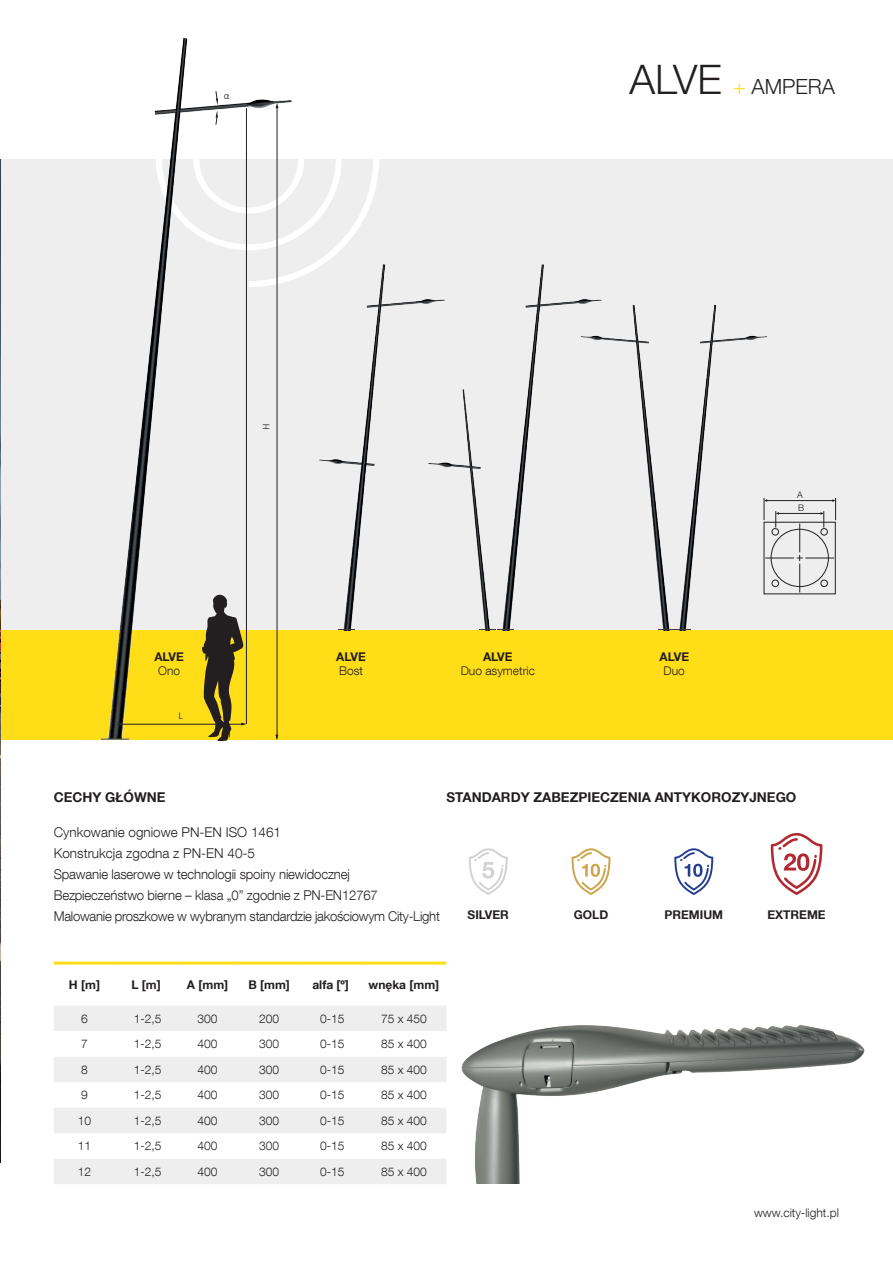
<style>
.page{position:relative;width:893px;height:1263px;background:#fff}
.page>*{position:absolute;margin:0;border:0;box-sizing:border-box;transform-origin:0 0}
.t1{font:300 21px "Helvetica Neue LT Std";color:#231f20}
.t2{font:300 13.5px "Helvetica Neue LT Com";letter-spacing:-.01em;color:#231f20}
.t3{font:700 13.5px "Helvetica Neue LT Com";color:#231f20}
.t4{font:300 12px "Helvetica Neue LT Com";color:#231f20}
.t5{font:700 12px "Helvetica Neue LT Com";color:#231f20}
.t6{font:300 10.5px "Calibri";color:#231f20}
.t7{font:300 9px "Helvetica Neue LT Com";color:#231f20}
.s1{font-size:40.8px}
.s2{color:#ffdd17}
</style>
<div class="page">
<div style="left:0;top:159px;width:893px;height:581px;background:#eeeeef"></div>
<div style="left:0;top:630px;width:893px;height:110px;background:#ffdd17"></div>
<svg style="left:54px;top:1006px;width:392px;height:178px;fill:#eeeeef"></svg>
<svg style="left:54px;top:1031px;width:392px;height:26px"></svg>
<hr style="left:54px;top:961px;width:61px;height:3px;background:#ffdd17">
<hr style="left:115px;top:961px;width:62px;height:3px;background:#ffdd17">
<hr style="left:177px;top:961px;width:61px;height:3px;background:#ffdd17">
<hr style="left:238px;top:961px;width:62px;height:3px;background:#ffdd17">
<hr style="left:300px;top:961px;width:61px;height:3px;background:#ffdd17">
<hr style="left:361px;top:961px;width:85px;height:3px;background:#ffdd17">
<img style="left:324px;top:163px;width:47px;height:467px">
<img style="left:371px;top:163px;width:203px;height:467px">
<img style="left:574px;top:299px;width:201px;height:331px">
<svg style="left:764px;top:498px;width:72px;height:94px"></svg>
<img style="left:461px;top:1025px;width:404px;height:158px">
<img style="left:100px;top:38px;width:224px;height:702px">
<hr style="left:277px;top:108px;width:1px;height:631px;background:#231f20">
<hr style="left:246px;top:108px;width:1px;height:616px;background:#231f20">
<hr style="left:118px;top:724px;width:125px;height:1px;background:#231f20">
<svg style="left:276px;top:103px;width:3px;height:5px"></svg>
<svg style="left:275px;top:735px;width:3px;height:5px"></svg>
<svg style="left:202px;top:594px;width:45px;height:147px"></svg>
<img style="left:0;top:159px;width:1px;height:1003px">
<svg style="left:215px;top:91px;width:3px;height:14px"></svg>
<svg style="left:215px;top:111px;width:3px;height:14px"></svg>
<svg style="left:469px;top:848px;width:39px;height:47px"></svg>
<svg style="left:572px;top:848px;width:38px;height:47px"></svg>
<svg style="left:674px;top:848px;width:39px;height:47px"></svg>
<svg style="left:771px;top:833px;width:51px;height:62px"></svg>
<svg style="left:484px;top:630px;width:26px;height:1px"></svg>
<svg style="left:662px;top:630px;width:25px;height:1px"></svg>
<p class="t6" style="left:224px;top:89px;width:7px">α</p>
<p class="t1" style="left:629px;top:74px;width:207px"><span class="s1">ALVE</span> <span class="s2">+</span> AMPERA</p>
<p class="t6" style="left:259px;top:430px;width:8px;rotate:-90deg">H</p>
<p class="t5" style="left:154px;top:649px;width:31px">ALVE</p>
<p class="t4" style="left:158px;top:663px;width:24px">Ono</p>
<p class="t6" style="left:179px;top:709px;width:6px">L</p>
<p class="t5" style="left:336px;top:649px;width:31px">ALVE</p>
<p class="t4" style="left:339px;top:663px;width:25px">Bost</p>
<p class="t5" style="left:483px;top:649px;width:31px">ALVE</p>
<p class="t4" style="left:461px;top:663px;width:76px">Duo asymetric</p>
<p class="t5" style="left:659px;top:649px;width:31px">ALVE</p>
<p class="t4" style="left:664px;top:663px;width:23px">Duo</p>
<p class="t7" style="left:797px;top:490px;width:7px">A</p>
<p class="t7" style="left:798px;top:502px;width:8px">B</p>
<p class="t3" style="left:54px;top:789px;width:113px">CECHY GŁÓWNE</p>
<p class="t2" style="left:54px;top:823px;width:229px">Cynkowanie ogniowe PN-EN ISO 1461</p>
<p class="t2" style="left:54px;top:844px;width:203px">Konstrukcja zgodna z PN-EN 40-5</p>
<p class="t2" style="left:54px;top:865px;width:298px">Spawanie laserowe w technologii spoiny niewidocznej</p>
<p class="t2" style="left:54px;top:886px;width:326px">Bezpieczeństwo bierne – klasa „0” zgodnie z PN-EN12767</p>
<p class="t2" style="left:54px;top:907px;width:388px">Malowanie proszkowe w wybranym standardzie jakościowym City-Light</p>
<p class="t3" style="left:446px;top:789px;width:352px">STANDARDY ZABEZPIECZENIA ANTYKOROZYJNEGO</p>
<p class="t5" style="left:468px;top:907px;width:43px">SILVER</p>
<p class="t5" style="left:574px;top:907px;width:36px">GOLD</p>
<p class="t5" style="left:664px;top:907px;width:60px">PREMIUM</p>
<p class="t5" style="left:767px;top:907px;width:60px">EXTREME</p>
<p class="t5" style="left:69px;top:977px;width:33px">H [m]</p>
<p class="t5" style="left:131px;top:977px;width:31px">L [m]</p>
<p class="t5" style="left:187px;top:977px;width:43px">A [mm]</p>
<p class="t5" style="left:248px;top:977px;width:43px">B [mm]</p>
<p class="t5" style="left:312px;top:977px;width:38px">alfa [º]</p>
<p class="t5" style="left:369px;top:977px;width:72px">wnęka [mm]</p>
<p class="t4" style="left:81px;top:1011px;width:8px">6</p>
<p class="t4" style="left:134px;top:1011px;width:29px">1-2,5</p>
<p class="t4" style="left:198px;top:1011px;width:22px">300</p>
<p class="t4" style="left:259px;top:1011px;width:22px">200</p>
<p class="t4" style="left:320px;top:1011px;width:26px">0-15</p>
<p class="t4" style="left:381px;top:1011px;width:47px">75 x 450</p>
<p class="t4" style="left:81px;top:1036px;width:8px">7</p>
<p class="t4" style="left:134px;top:1036px;width:29px">1-2,5</p>
<p class="t4" style="left:198px;top:1036px;width:22px">400</p>
<p class="t4" style="left:259px;top:1036px;width:22px">300</p>
<p class="t4" style="left:320px;top:1036px;width:26px">0-15</p>
<p class="t4" style="left:381px;top:1036px;width:47px">85 x 400</p>
<p class="t4" style="left:81px;top:1062px;width:8px">8</p>
<p class="t4" style="left:134px;top:1062px;width:29px">1-2,5</p>
<p class="t4" style="left:198px;top:1062px;width:22px">400</p>
<p class="t4" style="left:259px;top:1062px;width:22px">300</p>
<p class="t4" style="left:320px;top:1062px;width:26px">0-15</p>
<p class="t4" style="left:381px;top:1062px;width:47px">85 x 400</p>
<p class="t4" style="left:81px;top:1087px;width:8px">9</p>
<p class="t4" style="left:134px;top:1087px;width:29px">1-2,5</p>
<p class="t4" style="left:198px;top:1087px;width:22px">400</p>
<p class="t4" style="left:259px;top:1087px;width:22px">300</p>
<p class="t4" style="left:320px;top:1087px;width:26px">0-15</p>
<p class="t4" style="left:381px;top:1087px;width:47px">85 x 400</p>
<p class="t4" style="left:78px;top:1113px;width:15px">10</p>
<p class="t4" style="left:134px;top:1113px;width:29px">1-2,5</p>
<p class="t4" style="left:198px;top:1113px;width:22px">400</p>
<p class="t4" style="left:259px;top:1113px;width:22px">300</p>
<p class="t4" style="left:320px;top:1113px;width:26px">0-15</p>
<p class="t4" style="left:381px;top:1113px;width:47px">85 x 400</p>
<p class="t4" style="left:78px;top:1138px;width:15px">11</p>
<p class="t4" style="left:134px;top:1138px;width:29px">1-2,5</p>
<p class="t4" style="left:198px;top:1138px;width:22px">400</p>
<p class="t4" style="left:259px;top:1138px;width:22px">300</p>
<p class="t4" style="left:320px;top:1138px;width:26px">0-15</p>
<p class="t4" style="left:381px;top:1138px;width:47px">85 x 400</p>
<p class="t4" style="left:78px;top:1164px;width:15px">12</p>
<p class="t4" style="left:134px;top:1164px;width:29px">1-2,5</p>
<p class="t4" style="left:198px;top:1164px;width:22px">400</p>
<p class="t4" style="left:259px;top:1164px;width:22px">300</p>
<p class="t4" style="left:320px;top:1164px;width:26px">0-15</p>
<p class="t4" style="left:381px;top:1164px;width:47px">85 x 400</p>
<p class="t4" style="left:754px;top:1206px;width:86px">www.city-light.pl</p>
</div>
